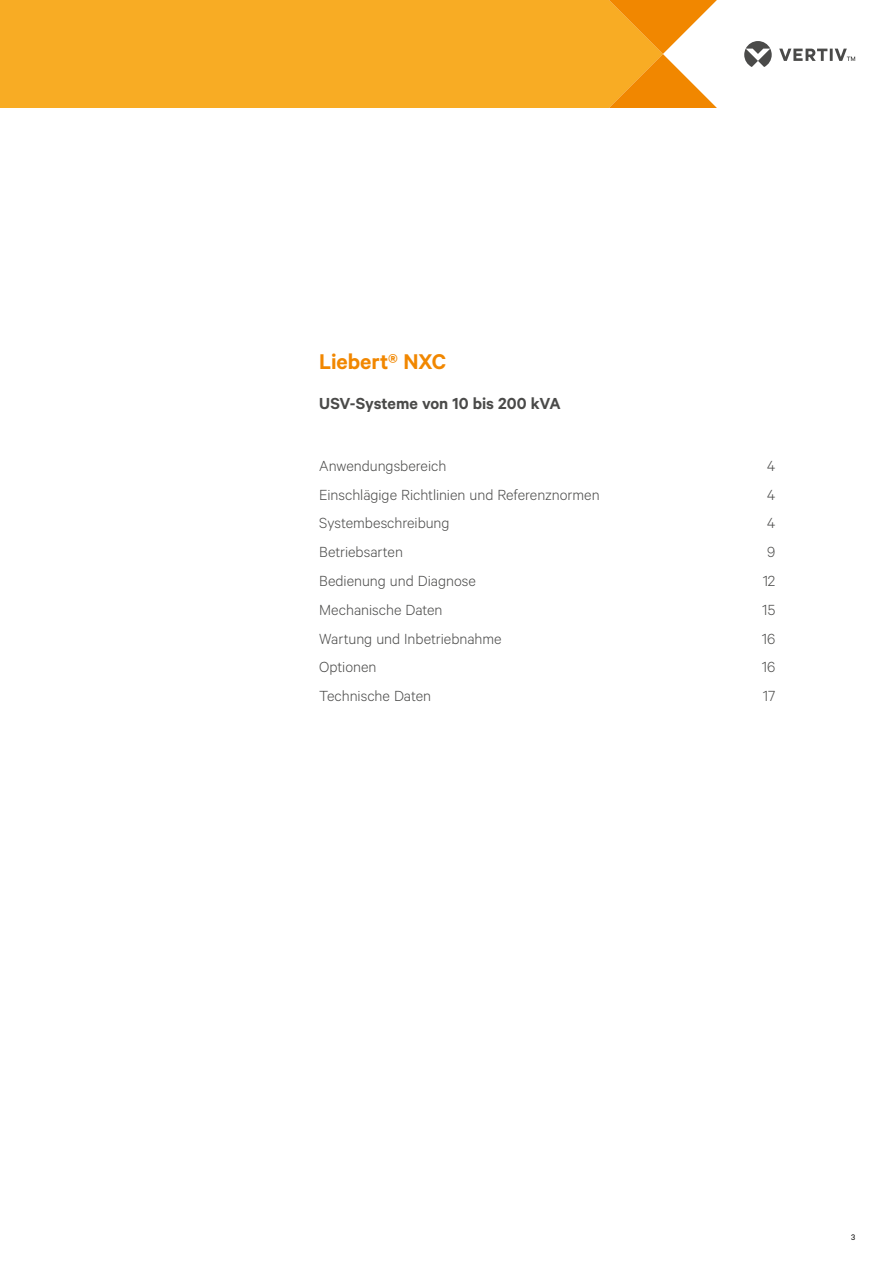
<style>
.page{position:relative;width:893px;height:1263px;background:#fff}
.page>*{position:absolute;margin:0;border:0;box-sizing:border-box;transform-origin:0 0}
.t1{font:600 24px "Calibre";color:#f18700}
.t2{font:600 18px "Calibre";color:#4a4a49}
.t3{font:300 16.5px "Calibre";letter-spacing:-.005em;color:#4a4a49}
.t4{font:9px "Calibre";color:#000}
</style>
<div class="page">
<div style="left:0;top:0;width:588px;height:108px;background:#f8ac24"></div>
<svg style="left:588px;top:0;width:268px;height:108px"></svg>
<h1 class="t1" style="left:319px;top:347px;width:129px">Liebert® NXC</h1>
<p class="t2" style="left:319px;top:392px;width:243px">USV-Systeme von 10 bis 200 kVA</p>
<p class="t3" style="left:319px;top:456px;width:129px">Anwendungsbereich</p>
<p class="t3" style="left:767px;top:456px;width:10px">4</p>
<p class="t3" style="left:319px;top:485px;width:282px">Einschlägige Richtlinien und Referenznormen</p>
<p class="t3" style="left:767px;top:485px;width:10px">4</p>
<p class="t3" style="left:319px;top:514px;width:132px">Systembeschreibung</p>
<p class="t3" style="left:767px;top:514px;width:10px">4</p>
<p class="t3" style="left:319px;top:542px;width:85px">Betriebsarten</p>
<p class="t3" style="left:767px;top:542px;width:10px">9</p>
<p class="t3" style="left:319px;top:571px;width:158px">Bedienung und Diagnose</p>
<p class="t3" style="left:763px;top:571px;width:14px">12</p>
<p class="t3" style="left:319px;top:600px;width:125px">Mechanische Daten</p>
<p class="t3" style="left:762px;top:600px;width:15px">15</p>
<p class="t3" style="left:319px;top:629px;width:184px">Wartung und Inbetriebnahme</p>
<p class="t3" style="left:762px;top:629px;width:15px">16</p>
<p class="t3" style="left:319px;top:658px;width:59px">Optionen</p>
<p class="t3" style="left:762px;top:658px;width:15px">16</p>
<p class="t3" style="left:319px;top:686px;width:113px">Technische Daten</p>
<p class="t3" style="left:763px;top:686px;width:14px">17</p>
<p class="t4" style="left:851px;top:1232px;width:6px">3</p>
</div>
